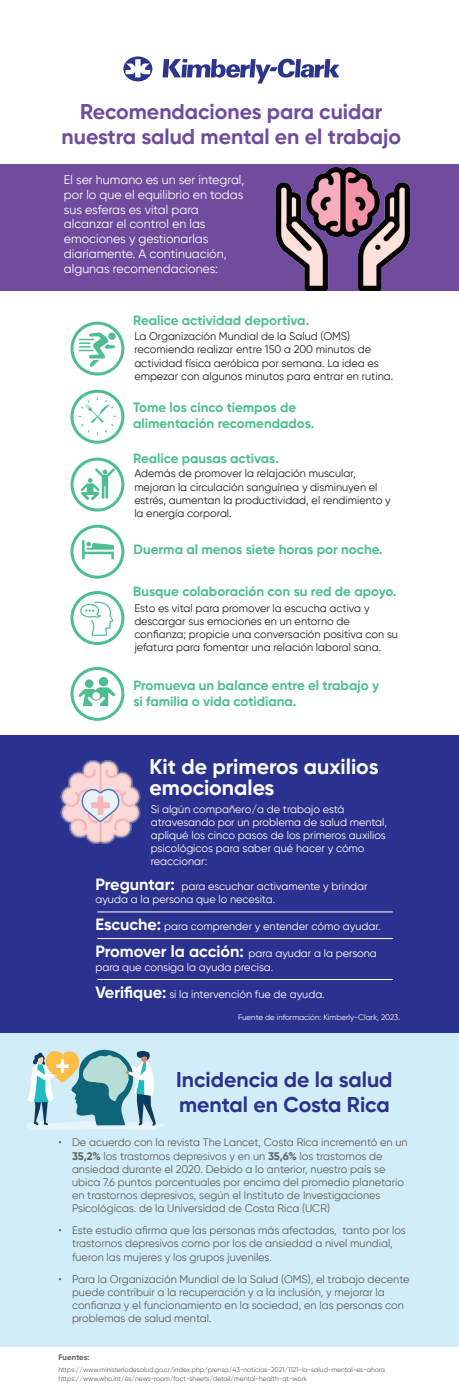
<style>
.page{position:relative;width:459px;height:1400px;background:#fff}
.page>*{position:absolute;margin:0;border:0;box-sizing:border-box;transform-origin:0 0}
.t1{font:700 21.3px/25.5px "Gilroy";color:#704b9e;text-align:center}
.t2{font:700 21.3px/25.5px "Gilroy";color:#2b318e}
.t3{font:700 21.3px/21px "Gilroy";color:#fff}
.t4{font:700 13.35px/16px "Gilroy";color:#4ebe91}
.t5{font:12.45px/14.9px "Gilroy";color:#fff}
.t6{font:10.95px/13.1px "Gilroy";color:#606160}
.t7{font:10.95px/13.1px "Gilroy";color:#231f20}
.t8{font:10.95px/13.1px "Gilroy";color:#fff}
.t9{font:7.95px "Gilroy";color:#fff}
.t10{font:700 7.95px "Gilroy";color:#606160}
.t11{font:6.75px/8.1px "Gilroy";color:#606160}
.s1{font-weight:700;font-size:16.27px}
.s2{font-weight:700}
</style>
<div class="page">
<div style="left:0;top:1031px;width:459px;height:315px;background:#d1edf7"></div>
<img style="left:27px;top:1049px;width:137px;height:81px">
<svg style="left:123px;top:56px;width:29px;height:25px"></svg>
<svg style="left:163px;top:59px;width:177px;height:25px"></svg>
<div style="left:0;top:164px;width:459px;height:126px;background:#704b9e"></div>
<div style="left:0;top:735px;width:459px;height:297px;background:#2b318e"></div>
<img style="left:277px;top:167px;width:132px;height:124px">
<img style="left:60px;top:760px;width:81px;height:84px">
<svg style="left:70px;top:322px;width:54px;height:53px"></svg>
<svg style="left:70px;top:390px;width:54px;height:54px"></svg>
<svg style="left:70px;top:457px;width:54px;height:54px"></svg>
<svg style="left:70px;top:525px;width:54px;height:53px"></svg>
<svg style="left:70px;top:591px;width:54px;height:54px"></svg>
<svg style="left:70px;top:667px;width:54px;height:54px"></svg>
<div style="left:99px;top:677px;width:9px;height:9px;background:#4ebe91;border-radius:50%"></div>
<div style="left:85px;top:679px;width:8px;height:9px;background:#4ebe91;border-radius:50%"></div>
<hr style="left:97px;top:911px;width:296px;height:1px;background:#fff">
<hr style="left:97px;top:938px;width:296px;height:1px;background:#fff">
<hr style="left:97px;top:979px;width:296px;height:1px;background:#fff">
<h1 class="t1" style="left:62px;top:98px;width:341px">Recomendaciones para cuidar nuestra salud mental en el trabajo</h1>
<p class="t5" style="left:64px;top:172px;width:182px">El ser humano es un ser integral, por lo que el equilibrio en todas sus esferas es vital para alcanzar el control en las emociones y gestionarlas diariamente. A continuación, algunas recomendaciones:</p>
<p class="t4" style="left:133px;top:312px;width:178px">Realice actividad deportiva.</p>
<p class="t7" style="left:134px;top:330px;width:260px">La Organización Mundial de la Salud (OMS) recomienda realizar entre 150 a 200 minutos de actividad física aeróbica por semana. La idea es empezar con algunos minutos para entrar en rutina.</p>
<p class="t4" style="left:133px;top:399px;width:183px">Tome los cinco tiempos de alimentación recomendados.</p>
<p class="t4" style="left:133px;top:450px;width:147px">Realice pausas activas.</p>
<p class="t7" style="left:134px;top:467px;width:258px">Además de promover la relajación muscular, mejoran la circulación sanguínea y disminuyen el estrés, aumentan la productividad, el rendimiento y la energía corporal.</p>
<p class="t4" style="left:133px;top:541px;width:251px">Duerma al menos siete horas por noche.</p>
<p class="t4" style="left:133px;top:583px;width:265px">Busque colaboración con su red de apoyo.</p>
<p class="t7" style="left:134px;top:601px;width:265px">Esto es vital para promover la escucha activa y descargar sus emociones en un entorno de confianza; propicie una conversación positiva con su jefatura para fomentar una relación laboral sana.</p>
<p class="t4" style="left:133px;top:677px;width:247px">Promueva un balance entre el trabajo y si familia o vida cotidiana.</p>
<h1 class="t3" style="left:150px;top:756px;width:231px">Kit de primeros auxilios emocionales</h1>
<p class="t8" style="left:151px;top:802px;width:238px">Si algún compañero/a de trabajo está atravesando por un problema de salud mental, apliqué los cinco pasos de los primeros auxilios psicológicos para saber qué hacer y cómo reaccionar:</p>
<p class="t8" style="left:95px;top:879px;width:274px;line-height:13.5px"><span class="s1">Preguntar:</span> para escuchar activamente y brindar ayuda a la persona que lo necesita.</p>
<p class="t8" style="left:95px;top:919px;width:287px"><span class="s1">Escuche:</span> para comprender y entender cómo ayudar.</p>
<p class="t8" style="left:95px;top:946px;width:283px;line-height:13.5px"><span class="s1">Promover la acción:</span> para ayudar a la persona para que consiga la ayuda precisa.</p>
<p class="t8" style="left:95px;top:987px;width:231px"><span class="s1">Verifique:</span> si la intervención fue de ayuda.</p>
<p class="t9" style="left:238px;top:1012px;width:164px">Fuente de información: Kimberly-Clark, 2023.</p>
<h1 class="t2" style="left:176px;top:1066px;width:218px">Incidencia de la salud mental en Costa Rica</h1>
<p class="t6" style="left:72px;top:1135px;width:337px;text-indent:-14px">• De acuerdo con la revista The Lancet, Costa Rica incrementó en un <span class="s2">35,2%</span> los trastornos depresivos y en un <span class="s2">35,6%</span> los trastornos de ansiedad durante el 2020. Debido a lo anterior, nuestro país se ubica 7.6 puntos porcentuales por encima del promedio planetario en trastornos depresivos, según el Instituto de Investigaciones Psicológicas. de la Universidad de Costa Rica (UCR)</p>
<p class="t6" style="left:72px;top:1223px;width:335px;text-indent:-14px">• Este estudio afirma que las personas más afectadas, tanto por los trastornos depresivos como por los de ansiedad a nivel mundial, fueron las mujeres y los grupos juveniles.</p>
<p class="t6" style="left:72px;top:1272px;width:339px;text-indent:-14px">• Para la Organización Mundial de la Salud (OMS), el trabajo decente puede contribuir a la recuperación y a la inclusión, y mejorar la confianza y el funcionamiento en la sociedad, en las personas con problemas de salud mental.</p>
<p class="t10" style="left:59px;top:1352px;width:33px">Fuentes:</p>
<p class="t11" style="left:59px;top:1366px;width:328px">https://www.ministeriodesalud.go.cr/index.php/prensa/43-noticias-2021/1121-la-salud-mental-es-ahora https://www.who.int/es/news-room/fact-sheets/detail/mental-health-at-work</p>
</div>
